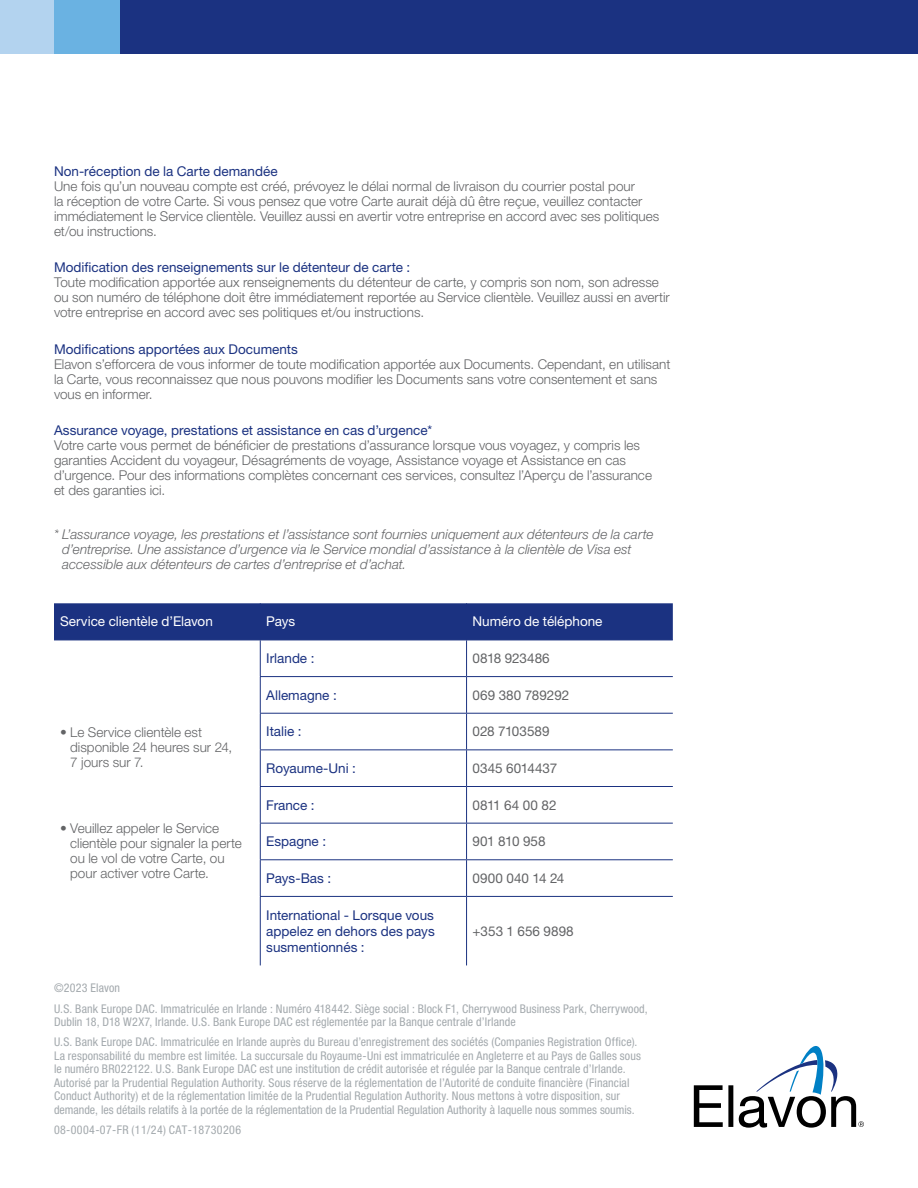
<style>
.page{position:relative;width:918px;height:1188px;background:#fff}
.page>*{position:absolute;margin:0;border:0;box-sizing:border-box;transform-origin:0 0}
.BODY{font:300 13.5px/15px "Helvetica Neue LT Std";color:#636466}
.HEADDER{font:13.5px/16.2px "Helvetica Neue LT Std";color:#1b3281;text-align:justify}
.BODY-2{font:italic 300 13.5px/15px "Helvetica Neue LT Std";color:#636466}
.HEADDER-2{font:13.5px "Helvetica Neue LT Std";color:#636466}
.HEADDER-3{font:13.5px "Helvetica Neue LT Std";color:#fff}
.Legal{font:condensed 12px/13.5px "Helvetica Neue LT Std";letter-spacing:.01em;color:#a3a9ad}
.Legal-2{font:condensed 12px "Helvetica Neue LT Std";letter-spacing:.03em;color:#a3a9ad}
</style>
<div class="page">
<div style="left:54px;top:603px;width:619px;height:37px;background:#1b3281"></div>
<hr style="left:260px;top:603px;width:1px;height:37px;background:#1b3281">
<hr style="left:466px;top:603px;width:1px;height:37px;background:#1b3281">
<hr style="left:54px;top:640px;width:206px;height:1px;background:#1b3281">
<hr style="left:260px;top:640px;width:207px;height:1px;background:#1b3281">
<hr style="left:260px;top:640px;width:1px;height:36px;background:#1b3281">
<hr style="left:467px;top:640px;width:206px;height:1px;background:#1b3281">
<hr style="left:466px;top:640px;width:1px;height:36px;background:#1b3281">
<hr style="left:260px;top:676px;width:207px;height:1px;background:#1b3281">
<hr style="left:260px;top:677px;width:1px;height:36px;background:#1b3281">
<hr style="left:467px;top:676px;width:206px;height:1px;background:#1b3281">
<hr style="left:466px;top:677px;width:1px;height:36px;background:#1b3281">
<hr style="left:260px;top:713px;width:207px;height:1px;background:#1b3281">
<hr style="left:260px;top:714px;width:1px;height:35px;background:#1b3281">
<hr style="left:467px;top:713px;width:206px;height:1px;background:#1b3281">
<hr style="left:466px;top:714px;width:1px;height:35px;background:#1b3281">
<hr style="left:260px;top:749px;width:207px;height:1px;background:#1b3281">
<hr style="left:260px;top:750px;width:1px;height:36px;background:#1b3281">
<hr style="left:467px;top:749px;width:206px;height:1px;background:#1b3281">
<hr style="left:466px;top:750px;width:1px;height:36px;background:#1b3281">
<hr style="left:260px;top:786px;width:207px;height:1px;background:#1b3281">
<hr style="left:260px;top:787px;width:1px;height:36px;background:#1b3281">
<hr style="left:467px;top:786px;width:206px;height:1px;background:#1b3281">
<hr style="left:466px;top:787px;width:1px;height:36px;background:#1b3281">
<hr style="left:260px;top:823px;width:207px;height:1px;background:#1b3281">
<hr style="left:260px;top:824px;width:1px;height:35px;background:#1b3281">
<hr style="left:467px;top:823px;width:206px;height:1px;background:#1b3281">
<hr style="left:466px;top:824px;width:1px;height:35px;background:#1b3281">
<hr style="left:260px;top:859px;width:207px;height:1px;background:#1b3281">
<hr style="left:260px;top:860px;width:1px;height:36px;background:#1b3281">
<hr style="left:467px;top:859px;width:206px;height:1px;background:#1b3281">
<hr style="left:466px;top:860px;width:1px;height:36px;background:#1b3281">
<hr style="left:260px;top:896px;width:207px;height:1px;background:#1b3281">
<hr style="left:260px;top:897px;width:1px;height:68px;background:#1b3281">
<hr style="left:467px;top:896px;width:206px;height:1px;background:#1b3281">
<hr style="left:466px;top:897px;width:1px;height:68px;background:#1b3281">
<svg style="left:694px;top:1046px;width:170px;height:82px"></svg>
<div style="left:0;top:0;width:451px;height:54px;background:#b3d3ef"></div>
<div style="left:54px;top:0;width:864px;height:54px;background:#6ab2e2"></div>
<div style="left:121px;top:0;width:797px;height:54px;background:#1b3281"></div>
<p class="HEADDER" style="left:54px;top:163px;width:225px">Non-réception de la Carte demandée</p>
<p class="BODY" style="left:54px;top:178px;width:607px">Une fois qu’un nouveau compte est créé, prévoyez le délai normal de livraison du courrier postal pour<br>la réception de votre Carte. Si vous pensez que votre Carte aurait déjà dû être reçue, veuillez contacter immédiatement le Service clientèle. Veuillez aussi en avertir votre entreprise en accord avec ses politiques et/ou instructions.</p>
<p class="HEADDER" style="left:54px;top:259px;width:358px">Modification des renseignements sur le détenteur de carte :</p>
<p class="BODY" style="left:54px;top:275px;width:617px">Toute modification apportée aux renseignements du détenteur de carte, y compris son nom, son adresse ou son numéro de téléphone doit être immédiatement reportée au Service clientèle. Veuillez aussi en avertir votre entreprise en accord avec ses politiques et/ou instructions.</p>
<p class="HEADDER" style="left:54px;top:341px;width:245px">Modifications apportées aux Documents</p>
<p class="BODY" style="left:54px;top:356px;width:618px">Elavon s’efforcera de vous informer de toute modification apportée aux Documents. Cependant, en utilisant la Carte, vous reconnaissez que nous pouvons modifier les Documents sans votre consentement et sans vous en informer.</p>
<p class="HEADDER" style="left:54px;top:422px;width:380px">Assurance voyage, prestations et assistance en cas d’urgence*</p>
<p class="BODY" style="left:54px;top:438px;width:600px">Votre carte vous permet de bénéficier de prestations d’assurance lorsque vous voyagez, y compris les garanties Accident du voyageur, Désagréments de voyage, Assistance voyage et Assistance en cas d’urgence. Pour des informations complètes concernant ces services, consultez l’Aperçu de l’assurance et des garanties ici.</p>
<p class="BODY-2" style="left:62px;top:526px;width:593px;text-indent:-8px">* L’assurance voyage, les prestations et l’assistance sont fournies uniquement aux détenteurs de la carte d’entreprise. Une assistance d’urgence via le Service mondial d’assistance à la clientèle de Visa est accessible aux détenteurs de cartes d’entreprise et d’achat.</p>
<p class="HEADDER-3" style="left:60px;top:613px;width:154px">Service clientèle d’Elavon</p>
<p class="HEADDER-3" style="left:266px;top:613px;width:31px">Pays</p>
<p class="HEADDER-3" style="left:473px;top:613px;width:131px">Numéro de téléphone</p>
<p class="BODY" style="left:70px;top:725px;width:164px;text-indent:-10px">• Le Service clientèle est disponible 24 heures sur 24,<br>7 jours sur 7.</p>
<p class="BODY" style="left:70px;top:820px;width:173px;text-indent:-10px">• Veuillez appeler le Service clientèle pour signaler la perte ou le vol de votre Carte, ou pour activer votre Carte.</p>
<p class="HEADDER" style="left:266px;top:650px;width:50px">Irlande :</p>
<p class="HEADDER-2" style="left:473px;top:650px;width:79px">0818 923486</p>
<p class="HEADDER" style="left:266px;top:687px;width:72px">Allemagne :</p>
<p class="HEADDER-2" style="left:473px;top:687px;width:98px">069 380 789292</p>
<p class="HEADDER" style="left:266px;top:723px;width:37px">Italie :</p>
<p class="HEADDER-2" style="left:473px;top:723px;width:78px">028 7103589</p>
<p class="HEADDER" style="left:266px;top:760px;width:91px">Royaume-Uni :</p>
<p class="HEADDER-2" style="left:473px;top:760px;width:86px">0345 6014437</p>
<p class="HEADDER" style="left:266px;top:796px;width:50px">France :</p>
<p class="HEADDER-2" style="left:473px;top:797px;width:85px">0811 64 00 82</p>
<p class="HEADDER" style="left:266px;top:833px;width:61px">Espagne :</p>
<p class="HEADDER-2" style="left:473px;top:833px;width:74px">901 810 958</p>
<p class="HEADDER" style="left:266px;top:870px;width:66px">Pays-Bas :</p>
<p class="HEADDER-2" style="left:473px;top:870px;width:93px">0900 040 14 24</p>
<p class="HEADDER" style="left:266px;top:906px;width:170px">International - Lorsque vous appelez en dehors des pays susmentionnés :</p>
<p class="HEADDER-2" style="left:473px;top:923px;width:103px">+353 1 656 9898</p>
<p class="Legal" style="left:54px;top:978px;width:595px;line-height:20.2px">©2023 Elavon<br>U.S. Bank Europe DAC. Immatriculée en Irlande : Numéro 418442. Siège social : Block F1, Cherrywood Business Park, Cherrywood,</p>
<p class="Legal" style="left:54px;top:1012px;width:585px;line-height:20.2px">Dublin 18, D18 W2X7, Irlande. U.S. Bank Europe DAC est réglementée par la Banque centrale d’Irlande<br>U.S. Bank Europe DAC. Immatriculée en Irlande auprès du Bureau d’enregistrement des sociétés (Companies Registration Office).</p>
<p class="Legal" style="left:54px;top:1049px;width:588px">La responsabilité du membre est limitée. La succursale du Royaume-Uni est immatriculée en Angleterre et au Pays de Galles sous le numéro BR022122. U.S. Bank Europe DAC est une institution de crédit autorisée et régulée par la Banque centrale d’Irlande.<br>Autorisé par la Prudential Regulation Authority. Sous réserve de la réglementation de l’Autorité de conduite financière (Financial Conduct Authority) et de la réglementation limitée de la Prudential Regulation Authority. Nous mettons à votre disposition, sur demande, les détails relatifs à la portée de la réglementation de la Prudential Regulation Authority à laquelle nous sommes soumis.</p>
<p class="Legal-2" style="left:54px;top:1123px;width:189px">08-0004-07-FR (11/24) CAT-18730206</p>
</div>
